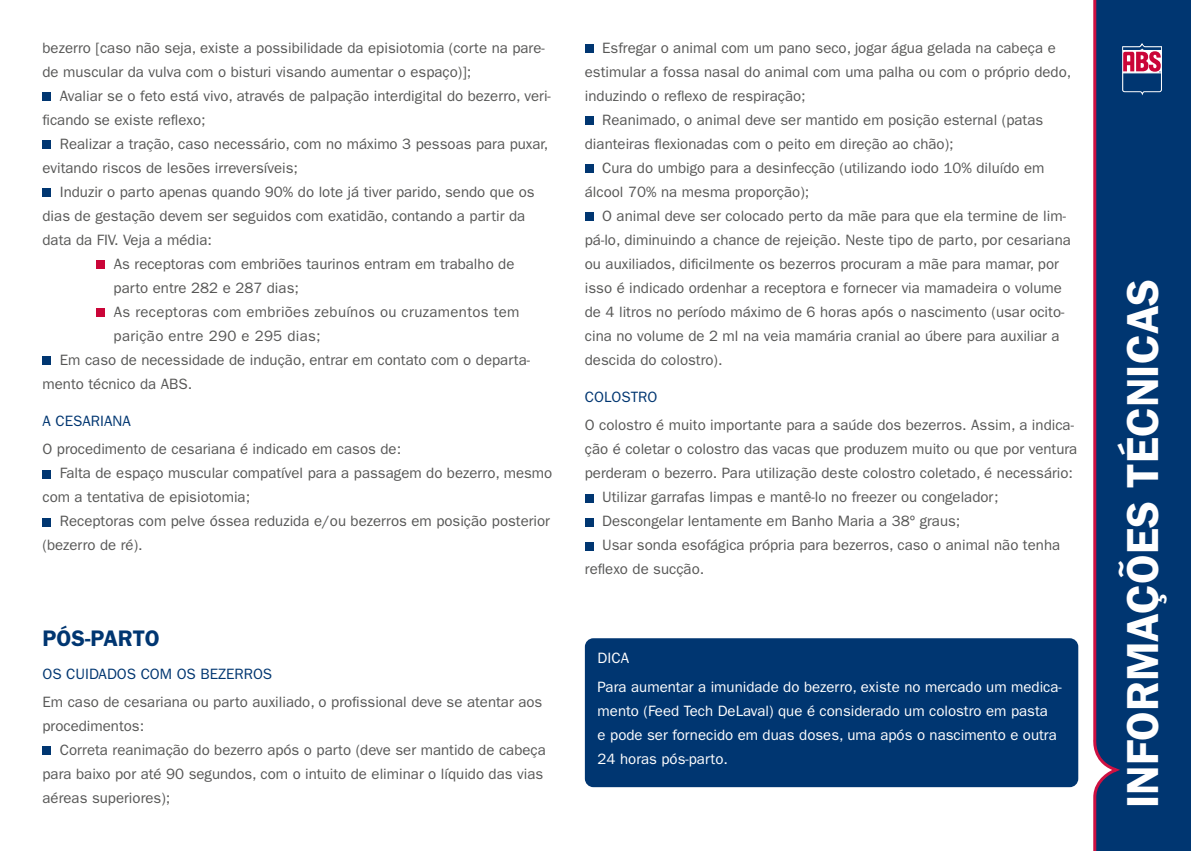
<style>
.page{position:relative;width:1191px;height:851px;background:#fff}
.page>*{position:absolute;margin:0;border:0;box-sizing:border-box;transform-origin:0 0}
.t1{font:600 45px "ITC Franklin Gothic Std";color:#fff}
.t2{font:600 22.65px "ITC Franklin Gothic Std";color:#003671}
.t3{font:15px/24px "ITC Franklin Gothic Std";color:#575756}
.t4{font:15px/24px "ITC Franklin Gothic Std";color:#fff}
.t5{font:15px "ITC Franklin Gothic Std";letter-spacing:.02em;color:#575756}
.t6{font:15px "ITC Franklin Gothic Std";color:#003671}
</style>
<div class="page">
<div style="left:1162px;top:0;width:29px;height:850px;background:#003671"></div>
<div style="left:585px;top:638px;width:493px;height:149px;background:#003671;border-radius:9px"></div>
<svg style="left:1093px;top:0;width:69px;height:850px;background:#0f3771"></svg>
<div style="left:585px;top:45px;width:8px;height:8px;background:#003671"></div>
<div style="left:585px;top:117px;width:8px;height:8px;background:#003671"></div>
<div style="left:585px;top:165px;width:8px;height:8px;background:#003671"></div>
<div style="left:585px;top:213px;width:8px;height:8px;background:#003671"></div>
<div style="left:585px;top:494px;width:8px;height:8px;background:#003671"></div>
<div style="left:585px;top:518px;width:8px;height:8px;background:#003671"></div>
<div style="left:585px;top:542px;width:8px;height:8px;background:#003671"></div>
<div style="left:43px;top:93px;width:8px;height:8px;background:#003671"></div>
<div style="left:43px;top:141px;width:8px;height:8px;background:#003671"></div>
<div style="left:43px;top:189px;width:8px;height:8px;background:#003671"></div>
<div style="left:97px;top:261px;width:8px;height:8px;background:#ca0538"></div>
<div style="left:97px;top:309px;width:8px;height:8px;background:#ca0538"></div>
<div style="left:43px;top:357px;width:8px;height:8px;background:#003671"></div>
<div style="left:43px;top:470px;width:8px;height:8px;background:#003671"></div>
<div style="left:43px;top:518px;width:8px;height:8px;background:#003671"></div>
<div style="left:43px;top:746px;width:8px;height:9px;background:#003671"></div>
<p class="t3" style="left:43px;top:36px;width:504px">bezerro [caso não seja, existe a possibilidade da episiotomia (corte na pare&shy;de muscular da vulva com o bisturi visando aumentar o espaço)];</p>
<p class="t3" style="left:43px;top:84px;width:510px;text-indent:17px">Avaliar se o feto está vivo, através de palpação interdigital do bezerro, veri&shy;ficando se existe reflexo;</p>
<p class="t3" style="left:43px;top:132px;width:507px;text-indent:17px">Realizar a tração, caso necessário, com no máximo 3 pessoas para puxar, evitando riscos de lesões irreversíveis;</p>
<p class="t3" style="left:60px;top:180px;width:476px">Induzir o parto apenas quando 90% do lote já tiver parido, sendo que os</p>
<p class="t3" style="left:43px;top:204px;width:484px">dias de gestação devem ser seguidos com exatidão, contando a partir da</p>
<p class="t3" style="left:43px;top:228px;width:171px">data da FIV. Veja a média:</p>
<p class="t3" style="left:114px;top:252px;width:402px">As receptoras com embriões taurinos entram em trabalho de</p>
<p class="t3" style="left:114px;top:276px;width:187px">parto entre 282 e 287 dias;</p>
<p class="t5" style="left:114px;top:303px;width:407px">As receptoras com embriões zebuínos ou cruzamentos tem</p>
<p class="t5" style="left:114px;top:327px;width:209px">parição entre 290 e 295 dias;</p>
<p class="t3" style="left:60px;top:348px;width:472px">Em caso de necessidade de indução, entrar em contato com o departa-</p>
<p class="t3" style="left:43px;top:372px;width:151px">mento técnico da ABS.</p>
<p class="t6" style="left:43px;top:412px;width:90px">A CESARIANA</p>
<p class="t3" style="left:43px;top:437px;width:360px">O procedimento de cesariana é indicado em casos de:</p>
<p class="t3" style="left:60px;top:461px;width:494px">Falta de espaço muscular compatível para a passagem do bezerro, mesmo</p>
<p class="t3" style="left:43px;top:485px;width:209px">com a tentativa de episiotomia;</p>
<p class="t3" style="left:60px;top:509px;width:492px">Receptoras com pelve óssea reduzida e/ou bezerros em posição posterior</p>
<p class="t3" style="left:43px;top:533px;width:102px">(bezerro de ré).</p>
<h2 class="t2" style="left:43px;top:625px;width:119px">PÓS-PARTO</h2>
<p class="t6" style="left:43px;top:665px;width:231px">OS CUIDADOS COM OS BEZERROS</p>
<p class="t3" style="left:43px;top:690px;width:501px">Em caso de cesariana ou parto auxiliado, o profissional deve se atentar aos procedimentos:</p>
<p class="t3" style="left:43px;top:738px;width:505px;text-indent:17px">Correta reanimação do bezerro após o parto (deve ser mantido de cabeça para baixo por até 90 segundos, com o intuito de eliminar o líquido das vias aéreas superiores);</p>
<p class="t3" style="left:602px;top:36px;width:455px">Esfregar o animal com um pano seco, jogar água gelada na cabeça e</p>
<p class="t3" style="left:585px;top:60px;width:488px">estimular a fossa nasal do animal com uma palha ou com o próprio dedo,</p>
<p class="t3" style="left:585px;top:84px;width:222px">induzindo o reflexo de respiração;</p>
<p class="t3" style="left:602px;top:108px;width:442px">Reanimado, o animal deve ser mantido em posição esternal (patas</p>
<p class="t3" style="left:585px;top:132px;width:370px">dianteiras flexionadas com o peito em direção ao chão);</p>
<p class="t3" style="left:602px;top:156px;width:444px">Cura do umbigo para a desinfecção (utilizando iodo 10% diluído em</p>
<p class="t3" style="left:585px;top:180px;width:226px">álcool 70% na mesma proporção);</p>
<p class="t3" style="left:602px;top:204px;width:465px">O animal deve ser colocado perto da mãe para que ela termine de lim-</p>
<p class="t3" style="left:585px;top:228px;width:487px">pá-lo, diminuindo a chance de rejeição. Neste tipo de parto, por cesariana</p>
<p class="t3" style="left:585px;top:252px;width:475px">ou auxiliados, dificilmente os bezerros procuram a mãe para mamar, por</p>
<p class="t3" style="left:585px;top:276px;width:478px">isso é indicado ordenhar a receptora e fornecer via mamadeira o volume</p>
<p class="t3" style="left:585px;top:300px;width:481px">de 4 litros no período máximo de 6 horas após o nascimento (usar ocito-</p>
<p class="t3" style="left:585px;top:324px;width:476px">cina no volume de 2 ml na veia mamária cranial ao úbere para auxiliar a</p>
<p class="t3" style="left:585px;top:348px;width:139px">descida do colostro).</p>
<p class="t6" style="left:585px;top:388px;width:74px">COLOSTRO</p>
<p class="t3" style="left:585px;top:413px;width:490px">O colostro é muito importante para a saúde dos bezerros. Assim, a indica-</p>
<p class="t3" style="left:585px;top:437px;width:494px">ção é coletar o colostro das vacas que produzem muito ou que por ventura</p>
<p class="t3" style="left:585px;top:461px;width:490px">perderam o bezerro. Para utilização deste colostro coletado, é necessário:</p>
<p class="t3" style="left:602px;top:485px;width:398px">Utilizar garrafas limpas e mantê-lo no freezer ou congelador;</p>
<p class="t3" style="left:602px;top:509px;width:360px">Descongelar lentamente em Banho Maria a 38º graus;</p>
<p class="t3" style="left:602px;top:533px;width:459px">Usar sonda esofágica própria para bezerros, caso o animal não tenha</p>
<p class="t3" style="left:585px;top:557px;width:121px">reflexo de sucção.</p>
<p class="t4" style="left:597px;top:644px;width:466px;line-height:28.2px">DICA<br>Para aumentar a imunidade do bezerro, existe no mercado um medica-</p>
<p class="t4" style="left:597px;top:698px;width:461px">mento (Feed Tech DeLaval) que é considerado um colostro em pasta e pode ser fornecido em duas doses, uma após o nascimento e outra<br>24 horas pós-parto.</p>
<h1 class="t1" style="left:1116px;top:808px;width:531px;rotate:-90deg">INFORMAÇÕES TÉCNICAS</h1>
</div>
